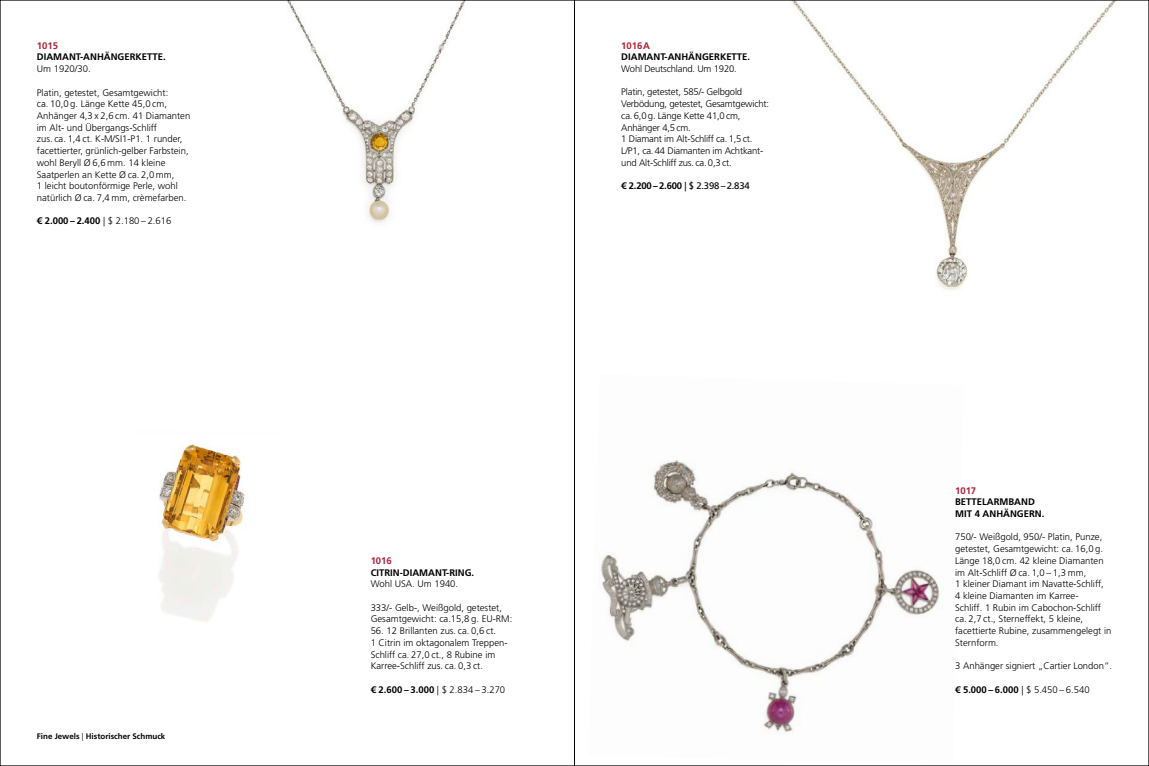
<style>
.page{position:relative;width:1149px;height:766px;background:#fff}
.page>*{position:absolute;margin:0;border:0;box-sizing:border-box;transform-origin:0 0}
.t1{font:300 9.5px/11.7px "Frutiger LT Std";color:#000}
.t2{font:300 9.5px/11.7px "Frutiger LT Std";letter-spacing:-.02em;color:#000}
.t3{font:700 9.5px/11.7px "Frutiger LT Std";color:#000}
.t4{font:9.5px "Frutiger LT Std";letter-spacing:-.02em;color:#000}
.t5{font:700 9.5px "Frutiger LT Std";color:#ab2037}
.t6{font:700 8px "Frutiger LT Std";color:#000}
.s1{font-weight:700}
.s2{font-weight:300}
</style>
<div class="page">
<img style="left:601px;top:460px;width:339px;height:273px">
<img style="left:287px;top:2px;width:178px;height:221px">
<img style="left:159px;top:443px;width:86px;height:179px">
<img style="left:790px;top:2px;width:326px;height:289px">
<hr style="left:574px;top:0;width:1px;height:765px;background:#000">
<p class="t5" style="left:37px;top:40px;width:23px">1015</p>
<p class="t3" style="left:37px;top:51px;width:130px">DIAMANT-ANHÄNGERKETTE.</p>
<p class="t1" style="left:37px;top:63px;width:55px">Um 1920/30.</p>
<p class="t1" style="left:37px;top:86px;width:155px">Platin, getestet, Gesamtgewicht:<br>ca. 10,0 g. Länge Kette 45,0 cm, Anhänger 4,3 x 2,6 cm. 41 Diamanten im Alt- und Übergangs-Schliff<br>zus. ca. 1,4 ct. K-M/SI1-P1. 1 runder, facettierter, grünlich-gelber Farbstein, wohl Beryll Ø 6,6 mm. 14 kleine Saatperlen an Kette Ø ca. 2,0 mm,<br>1 leicht boutonförmige Perle, wohl natürlich Ø ca. 7,4 mm, crèmefarben.</p>
<p class="t1" style="left:37px;top:215px;width:136px"><span class="s1">€ 2.000 – 2.400</span> | $ 2.180 – 2.616</p>
<p class="t6" style="left:37px;top:731px;width:130px">Fine Jewels <span class="s2">|</span> Historischer Schmuck</p>
<p class="t5" style="left:621px;top:40px;width:30px">1016A</p>
<p class="t3" style="left:621px;top:51px;width:130px">DIAMANT-ANHÄNGERKETTE.</p>
<p class="t2" style="left:621px;top:63px;width:117px">Wohl Deutschland. Um 1920.</p>
<p class="t2" style="left:621px;top:86px;width:149px">Platin, getestet, 585/- Gelbgold<br>Verbödung, getestet, Gesamtgewicht: ca.6,0g. Länge Kette 41,0 cm,<br>Anhänger 4,5 cm.<br>1 Diamant im Alt-Schliff ca.1,5ct.<br>L/P1, ca.44 Diamanten im Achtkant&shy;und Alt-Schliff zus. ca.0,3 ct.</p>
<p class="t4" style="left:621px;top:180px;width:130px"><span class="s1">€ 2.200– 2.600</span> | $ 2.398 –2.834</p>
<p class="t5" style="left:370px;top:555px;width:23px">1016</p>
<p class="t3" style="left:370px;top:566px;width:105px">CITRIN-DIAMANT-RING.</p>
<p class="t1" style="left:370px;top:578px;width:89px">Wohl USA. Um 1940.</p>
<p class="t1" style="left:370px;top:601px;width:143px">333/- Gelb-, Weißgold, getestet,<br>Gesamtgewicht: ca.15,8 g. EU-RM:</p>
<p class="t1" style="left:370px;top:625px;width:138px">56. 12 Brillanten zus. ca. 0,6 ct.<br>1 Citrin im oktagonalem Treppen-<br>Schliff ca. 27,0 ct., 8 Rubine im<br>Karree-Schliff zus. ca. 0,3 ct.</p>
<p class="t1" style="left:370px;top:683px;width:136px"><span class="s1">€ 2.600 – 3.000</span> | $ 2.834 – 3.270</p>
<p class="t5" style="left:954px;top:484px;width:23px">1017</p>
<p class="t3" style="left:954px;top:496px;width:91px">BETTELARMBAND<br>MIT 4 ANHÄNGERN.</p>
<p class="t1" style="left:954px;top:531px;width:158px">750/- Weißgold, 950/- Platin, Punze, getestet, Gesamtgewicht: ca. 16,0 g.<br>Länge 18,0 cm. 42 kleine Diamanten im Alt-Schliff Ø ca. 1,0 – 1,3 mm,<br>1 kleiner Diamant im Navatte-Schliff, 4 kleine Diamanten im Karree-<br>Schliff. 1 Rubin im Cabochon-Schliff ca. 2,7 ct., Sterneffekt, 5 kleine, facettierte Rubine, zusammengelegt in Sternform.</p>
<p class="t1" style="left:954px;top:660px;width:158px">3 Anhänger signiert „Cartier London“.</p>
<p class="t1" style="left:954px;top:683px;width:136px"><span class="s1">€ 5.000 – 6.000</span> | $ 5.450 – 6.540</p>
</div>
